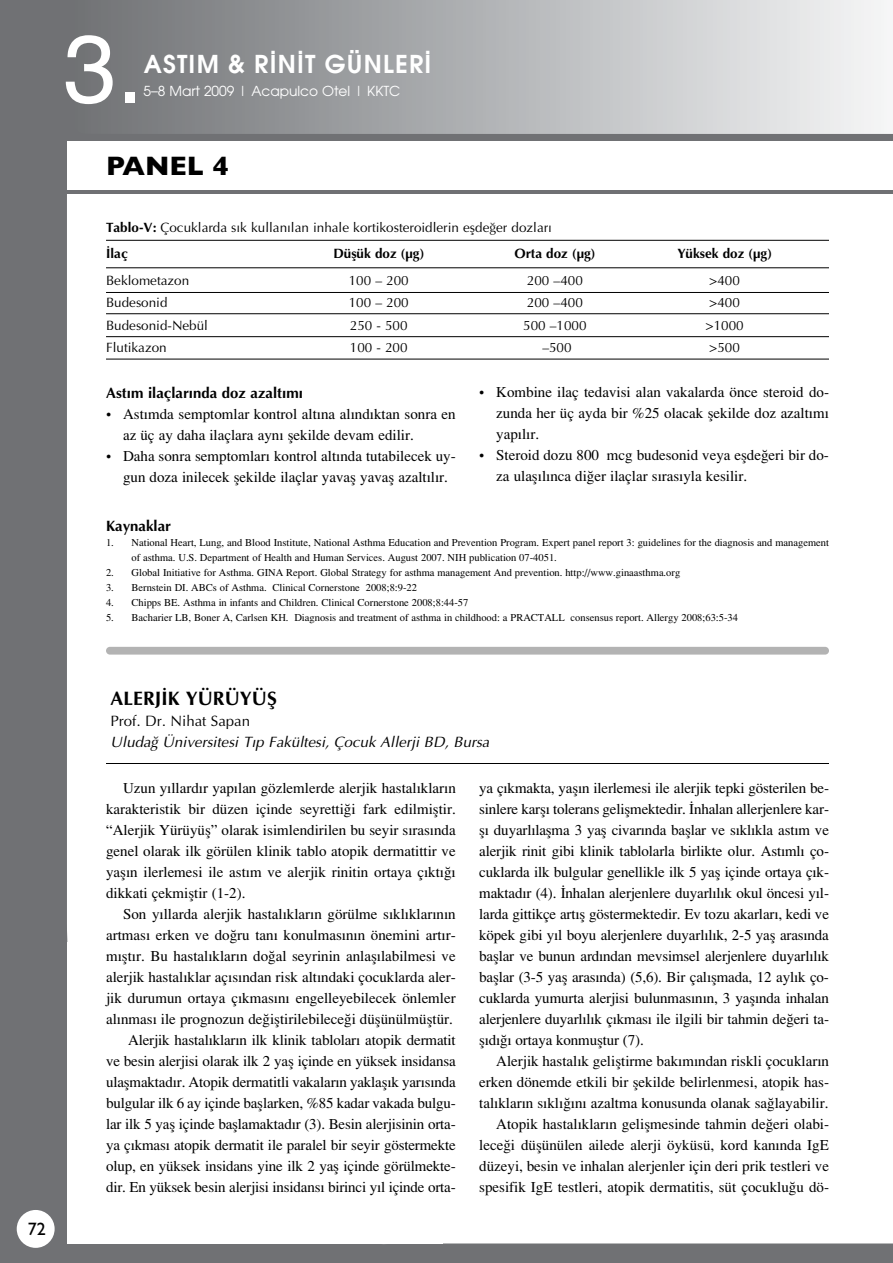
<style>
.page{position:relative;width:893px;height:1263px;background:#707174}
.page>*{position:absolute;margin:0;border:0;box-sizing:border-box;transform-origin:0 0}
.t1{font:95.85px "Helvetica";color:#fff}
.t2{font:700 27px "Gill Sans";color:#000}
.t3{font:24.6px "Avant Garde Demi";letter-spacing:.05em;color:#fff}
.t4{font:19.5px "Optima Bold Turk";color:#000}
.t5{font:18px "Gill Sans";color:#000}
.t6{font:15px/21px "Times Turk";color:#000}
.t7{font:15px "Optima Italic Turk";color:#000}
.t8{font:15px "Optima Bold Turk";color:#000}
.t9{font:15px "Optima Turk";color:#000}
.t10{font:13.8px "Avant Garde";color:#fff}
.t11{font:13.5px "Optima Turk";color:#000}
.t12{font:13.5px "Optima Bold Turk";color:#000}
.t13{font:10.5px/15px "Times Turk";color:#000}
.s1{font-family:"Optima Bold Turk"}
</style>
<div class="page">
<div style="left:67px;top:204px;width:826px;height:1041px;background:#fff"></div>
<div style="left:17px;top:1210px;width:38px;height:38px;background:#fff;border-radius:50%"></div>
<svg style="left:138px;top:0;width:755px;height:134px;background:#b6b8ba"></svg>
<div style="left:67px;top:141px;width:826px;height:63px;background:#fff"></div>
<div style="left:67px;top:943px;width:376px;height:301px;background:#fff"></div>
<hr style="left:67px;top:190px;width:826px;height:4px;background:#6f7073">
<hr style="left:106px;top:240px;width:723px;height:1px;background:#000">
<hr style="left:106px;top:267px;width:723px;height:1px;background:#000">
<hr style="left:106px;top:292px;width:723px;height:1px;background:#000">
<hr style="left:106px;top:313px;width:723px;height:1px;background:#000">
<hr style="left:106px;top:336px;width:723px;height:1px;background:#000">
<hr style="left:106px;top:359px;width:723px;height:1px;background:#000">
<div style="left:106px;top:647px;width:723px;height:8px;background:#b3b3b3;border-radius:4px"></div>
<hr style="left:106px;top:763px;width:723px;height:1px;background:#000">
<h1 class="t1" style="left:63px;top:33px;width:81px">3.</h1>
<h3 class="t3" style="left:144px;top:50px;width:289px">ASTIM &amp; R‹N‹T GÜNLER‹</h3>
<p class="t10" style="left:143px;top:83px;width:259px">5–8 Mart 2009 | Acapulco Otel | KKTC</p>
<h2 class="t2" style="left:106px;top:157px;width:124px">PANEL 4</h2>
<p class="t11" style="left:106px;top:222px;width:447px"><span class="s1">Tablo-V:</span> Çocuklarda s›k kullan›lan inhale kortikosteroidlerin eflde¤er dozlar›</p>
<p class="t12" style="left:106px;top:248px;width:23px">‹laç</p>
<p class="t12" style="left:333px;top:248px;width:92px">Düflük doz (μg)</p>
<p class="t12" style="left:514px;top:248px;width:82px">Orta doz (μg)</p>
<p class="t12" style="left:677px;top:248px;width:96px">Yüksek doz (μg)</p>
<p class="t11" style="left:106px;top:275px;width:85px">Beklometazon</p>
<p class="t11" style="left:349px;top:275px;width:62px">100 – 200</p>
<p class="t11" style="left:527px;top:275px;width:57px">200 –400</p>
<p class="t11" style="left:709px;top:275px;width:32px">&gt;400</p>
<p class="t11" style="left:106px;top:297px;width:63px">Budesonid</p>
<p class="t11" style="left:349px;top:297px;width:62px">100 – 200</p>
<p class="t11" style="left:527px;top:297px;width:57px">200 –400</p>
<p class="t11" style="left:709px;top:297px;width:32px">&gt;400</p>
<p class="t11" style="left:106px;top:319px;width:104px">Budesonid-Nebül</p>
<p class="t11" style="left:350px;top:319px;width:59px">250 - 500</p>
<p class="t11" style="left:523px;top:319px;width:65px">500 –1000</p>
<p class="t11" style="left:705px;top:319px;width:40px">&gt;1000</p>
<p class="t11" style="left:106px;top:342px;width:62px">Flutikazon</p>
<p class="t11" style="left:350px;top:342px;width:59px">100 - 200</p>
<p class="t11" style="left:542px;top:342px;width:31px">–500</p>
<p class="t11" style="left:709px;top:342px;width:32px">&gt;500</p>
<p class="t8" style="left:106px;top:387px;width:199px">Ast›m ilaçlar›nda doz azalt›m›</p>
<p class="t6" style="left:123px;top:405px;width:334px;text-indent:-17px">• Ast›mda semptomlar kontrol alt›na al›nd›ktan sonra en az üç ay daha ilaçlara ayn› flekilde devam edilir.</p>
<p class="t6" style="left:123px;top:447px;width:334px;text-indent:-17px">• Daha sonra semptomlar› kontrol alt›nda tutabilecek uy&shy;gun doza inilecek flekilde ilaçlar yavafl yavafl azalt›l›r.</p>
<p class="t6" style="left:496px;top:383px;width:334px;text-align:justify;text-indent:-17px">• Kombine ilaç tedavisi alan vakalarda önce steroid do&shy;zunda her üç ayda bir %25 olacak flekilde doz azalt›m› yap›l›r.</p>
<p class="t6" style="left:496px;top:446px;width:334px;text-indent:-17px">• Steroid dozu 800 mcg budesonid veya eflde¤eri bir do&shy;za ulafl›l›nca di¤er ilaçlar s›ras›yla kesilir.</p>
<p class="t8" style="left:106px;top:520px;width:66px">Kaynaklar</p>
<p class="t13" style="left:132px;top:536px;width:699px;text-indent:-26px">1. National Heart, Lung, and Blood Institute, National Asthma Education and Prevention Program. Expert panel report 3: guidelines for the diagnosis and management of asthma. U.S. Department of Health and Human Services. August 2007. NIH publication 07-4051.</p>
<p class="t13" style="left:106px;top:566px;width:576px">2. Global Initiative for Asthma. GINA Report. Global Strategy for asthma management And prevention. http://www.ginaasthma.org</p>
<p class="t13" style="left:106px;top:581px;width:313px">3. Bernstein DI. ABCs of Asthma. Clinical Cornerstone 2008;8:9-22</p>
<p class="t13" style="left:106px;top:596px;width:364px">4. Chipps BE. Asthma in infants and Children. Clinical Cornerstone 2008;8:44-57</p>
<p class="t13" style="left:106px;top:611px;width:633px">5. Bacharier LB, Boner A, Carlsen KH. Diagnosis and treatment of asthma in childhood: a PRACTALL consensus report. Allergy 2008;63:5-34</p>
<p class="t5" style="left:28px;top:1223px;width:19px">72</p>
<h3 class="t4" style="left:111px;top:690px;width:168px">ALERJ‹K YÜRÜYÜfi</h3>
<p class="t9" style="left:111px;top:715px;width:141px">Prof. Dr. Nihat Sapan</p>
<p class="t7" style="left:111px;top:736px;width:380px">Uluda¤ Üniversitesi T›p Fakültesi, Çocuk Allerji BD, Bursa</p>
<p class="t6" style="left:106px;top:779px;width:351px;text-align:justify;text-indent:17px">Uzun y›llard›r yap›lan gözlemlerde alerjik hastal›klar›n karakteristik bir düzen içinde seyretti¤i fark edilmifltir. “Alerjik Yürüyüfl” olarak isimlendirilen bu seyir s›ras›nda genel olarak ilk görülen klinik tablo atopik dermatittir ve yafl›n ilerlemesi ile ast›m ve alerjik rinitin ortaya ç›kt›¤› dikkati çekmifltir (1-2).</p>
<p class="t6" style="left:106px;top:905px;width:351px;text-align:right">Son y›llarda alerjik hastal›klar›n görülme s›kl›klar›n›n artmas› erken ve do¤ru tan› konulmas›n›n önemini art›r&shy;m›flt›r. Bu hastal›klar›n do¤al seyrinin anlafl›labilmesi ve alerjik hastal›klar aç›s›ndan risk alt›ndaki çocuklarda aler&shy;jik durumun ortaya ç›kmas›n› engelleyebilecek önlemler al›nmas› ile prognozun de¤ifltirilebilece¤i düflünülmüfltür.<br>Alerjik hastal›klar›n ilk klinik tablolar› atopik dermatit<br>ve besin alerjisi olarak ilk 2 yafl içinde en yüksek insidansa ulaflmaktad›r. Atopik dermatitli vakalar›n yaklafl›k yar›s›nda bulgular ilk 6 ay içinde bafllarken, %85 kadar vakada bulgu&shy;lar ilk 5 yafl içinde bafllamaktad›r (3). Besin alerjisinin orta&shy;ya ç›kmas› atopik dermatit ile paralel bir seyir göstermekte olup, en yüksek insidans yine ilk 2 yafl içinde görülmekte&shy;dir. En yüksek besin alerjisi insidans› birinci y›l içinde orta-</p>
<p class="t6" style="left:479px;top:779px;width:351px;text-align:justify">ya ç›kmakta, yafl›n ilerlemesi ile alerjik tepki gösterilen be&shy;sinlere karfl› tolerans geliflmektedir. ‹nhalan allerjenlere kar&shy;fl› duyarl›laflma 3 yafl civar›nda bafllar ve s›kl›kla ast›m ve alerjik rinit gibi klinik tablolarla birlikte olur. Ast›ml› ço&shy;cuklarda ilk bulgular genellikle ilk 5 yafl içinde ortaya ç›k&shy;maktad›r (4). ‹nhalan alerjenlere duyarl›l›k okul öncesi y›l&shy;larda gittikçe art›fl göstermektedir. Ev tozu akarlar›, kedi ve köpek gibi y›l boyu alerjenlere duyarl›l›k, 2-5 yafl aras›nda bafllar ve bunun ard›ndan mevsimsel alerjenlere duyarl›l›k bafllar (3-5 yafl aras›nda) (5,6). Bir çal›flmada, 12 ayl›k ço&shy;cuklarda yumurta alerjisi bulunmas›n›n, 3 yafl›nda inhalan alerjenlere duyarl›l›k ç›kmas› ile ilgili bir tahmin de¤eri ta&shy;fl›d›¤› ortaya konmufltur (7).</p>
<p class="t6" style="left:479px;top:1052px;width:351px;text-align:right">Alerjik hastal›k gelifltirme bak›m›ndan riskli çocuklar›n erken dönemde etkili bir flekilde belirlenmesi, atopik has&shy;tal›klar›n s›kl›¤›n› azaltma konusunda olanak sa¤layabilir.<br>Atopik hastal›klar›n geliflmesinde tahmin de¤eri olabi&shy;lece¤i düflünülen ailede alerji öyküsü, kord kan›nda IgE düzeyi, besin ve inhalan alerjenler için deri prik testleri ve spesifik IgE testleri, atopik dermatitis, süt çocuklu¤u dö-</p>
</div>
